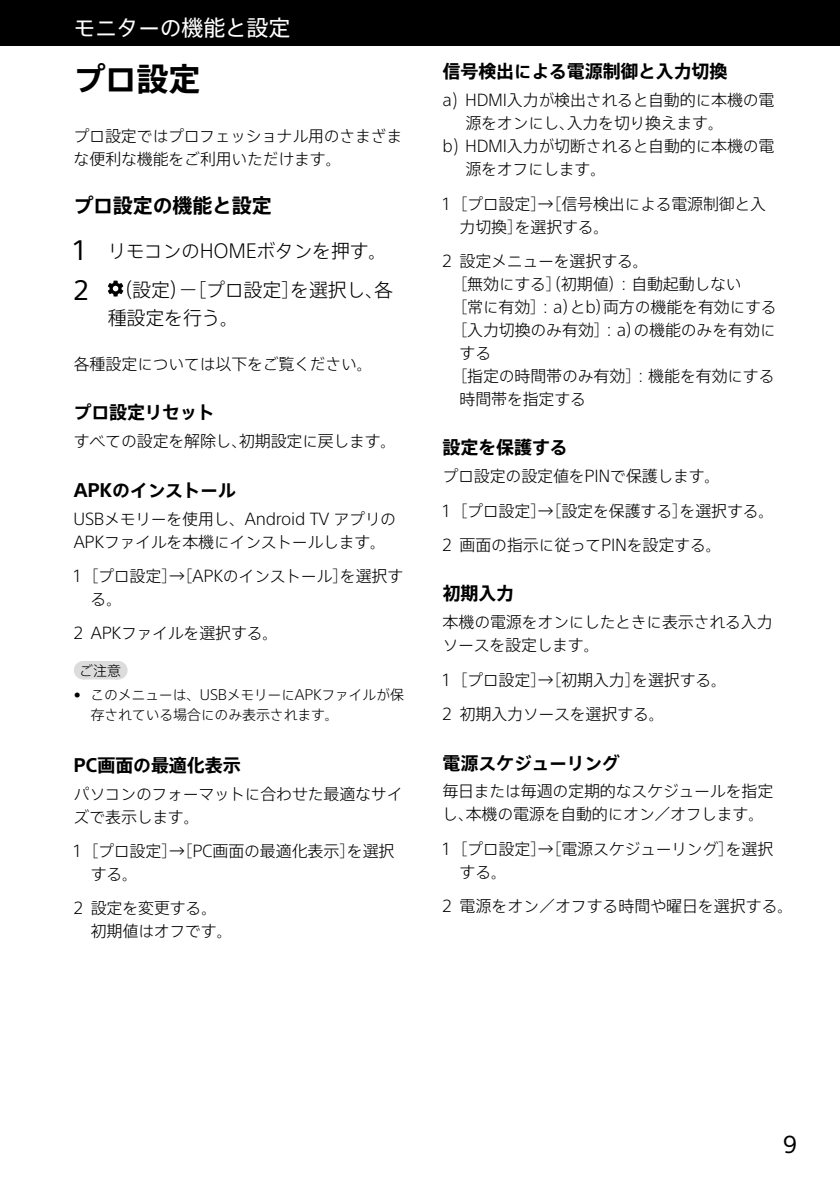
<style>
.page{position:relative;width:840px;height:1191px;background:#fff}
.page>*{position:absolute;margin:0;border:0;box-sizing:border-box;transform-origin:0 0}
.t1{font:700 32px "SST Jp Pro";color:#000}
.t2{font:24px "SST";color:#000}
.t3{font:22px "SST Jp Pro";letter-spacing:-.02em;color:#fff}
.t4{font:700 20px "SST Jp Pro";letter-spacing:-.01em;color:#000}
.t5{font:300 19px/39.4px "SST Jp Pro";letter-spacing:-.015em;color:#000}
.t6{font:700 18px "SST Jp Pro";letter-spacing:-.01em;color:#000}
.t7{font:300 16px/23px "SST Jp Pro";letter-spacing:-.015em;color:#000}
.t8{font:300 14px/20px "SST Jp Pro";letter-spacing:-.02em;color:#000}
.s1{font-weight:400;font-size:25.6px}
</style>
<div class="page">
<div style="left:0;top:0;width:839px;height:45px;background:#000"></div>
<div style="left:83px;top:661px;width:34px;height:18px;background:#dcdcdc"></div>
<svg style="left:117px;top:661px;width:1px;height:18px"></svg>
<svg style="left:108px;top:281px;width:15px;height:15px"></svg>
<h3 class="t3" style="left:73px;top:12px;width:218px">モニターの機能と設定</h3>
<h1 class="t1" style="left:73px;top:53px;width:128px">プロ設定</h1>
<p class="t7" style="left:73px;top:123px;width:330px">プロ設定ではプロフェッショナル用のさまざまな便利な機能をご利用いただけます。</p>
<p class="t4" style="left:73px;top:190px;width:199px">プロ設定の機能と設定</p>
<p class="t5" style="left:74px;top:229px;width:321px"><span class="s1">1</span> リモコンのHOMEボタンを押す。<br><span class="s1">2</span> （設定）－［プロ設定］を選択し、各</p>
<p class="t5" style="left:108px;top:297px;width:133px">種設定を行う。</p>
<p class="t7" style="left:74px;top:351px;width:300px">各種設定については以下をご覧ください。</p>
<p class="t6" style="left:73px;top:398px;width:143px">プロ設定リセット</p>
<p class="t7" style="left:74px;top:429px;width:324px">すべての設定を解除し、初期設定に戻します。</p>
<p class="t6" style="left:74px;top:476px;width:163px">APKのインストール</p>
<p class="t7" style="left:74px;top:506px;width:324px">USBメモリーを使用し、Android TV アプリの<br>APKファイルを本機にインストールします。</p>
<p class="t7" style="left:91px;top:563px;width:314px;text-indent:-17px">1 ［プロ設定］→［APKのインストール］を選択する。</p>
<p class="t7" style="left:74px;top:621px;width:206px">2 APKファイルを選択する。</p>
<p class="t8" style="left:79px;top:659px;width:43px">ご注意</p>
<p class="t8" style="left:91px;top:683px;width:314px;text-indent:-17px">• このメニューは、USBメモリーにAPKファイルが保存されている場合にのみ表示されます。</p>
<p class="t6" style="left:74px;top:750px;width:168px">PC画面の最適化表示</p>
<p class="t7" style="left:74px;top:781px;width:330px">パソコンのフォーマットに合わせた最適なサイズで表示します。</p>
<p class="t7" style="left:91px;top:838px;width:305px;text-indent:-17px">1［プロ設定］→［PC画面の最適化表示］を選択する。</p>
<p class="t7" style="left:91px;top:895px;width:143px;text-indent:-17px">2 設定を変更する。初期値はオフです。</p>
<p class="t6" style="left:442px;top:57px;width:286px">信号検出による電源制御と入力切換</p>
<p class="t7" style="left:442px;top:88px;width:333px">a) HDMI入力が検出されると自動的に本機の電</p>
<p class="t7" style="left:465px;top:111px;width:260px">源をオンにし、入力を切り換えます。</p>
<p class="t7" style="left:442px;top:134px;width:333px">b) HDMI入力が切断されると自動的に本機の電</p>
<p class="t7" style="left:465px;top:157px;width:142px">源をオフにします。</p>
<p class="t7" style="left:459px;top:191px;width:308px;text-indent:-17px">1 ［プロ設定］→［信号検出による電源制御と入力切換］を選択する。</p>
<p class="t7" style="left:442px;top:248px;width:207px">2 設定メニューを選択する。</p>
<p class="t7" style="left:451px;top:271px;width:292px">［無効にする］（初期値）：自動起動しない</p>
<p class="t7" style="left:451px;top:294px;width:327px">［常に有効］：a）とb）両方の機能を有効にする</p>
<p class="t7" style="left:451px;top:317px;width:325px">［入力切換のみ有効］：a）の機能のみを有効に</p>
<p class="t7" style="left:459px;top:340px;width:33px">する</p>
<p class="t7" style="left:451px;top:363px;width:325px">［指定の時間帯のみ有効］：機能を有効にする</p>
<p class="t7" style="left:459px;top:386px;width:128px">時間帯を指定する</p>
<p class="t6" style="left:442px;top:433px;width:127px">設定を保護する</p>
<p class="t7" style="left:442px;top:458px;width:333px;line-height:34.4px">プロ設定の設定値をPINで保護します。<br>1 ［プロ設定］→［設定を保護する］を選択する。<br>2 画面の指示に従ってPINを設定する。</p>
<p class="t6" style="left:442px;top:579px;width:73px">初期入力</p>
<p class="t7" style="left:442px;top:610px;width:331px">本機の電源をオンにしたときに表示される入力ソースを設定します。</p>
<p class="t7" style="left:442px;top:661px;width:286px;line-height:34.4px">1 ［プロ設定］→［初期入力］を選択する。<br>2 初期入力ソースを選択する。</p>
<p class="t6" style="left:442px;top:748px;width:179px">電源スケジューリング</p>
<p class="t7" style="left:442px;top:779px;width:332px">毎日または毎週の定期的なスケジュールを指定し、本機の電源を自動的にオン／オフします。</p>
<p class="t7" style="left:459px;top:836px;width:315px;text-indent:-17px">1 ［プロ設定］→［電源スケジューリング］を選択する。</p>
<p class="t7" style="left:442px;top:893px;width:352px">2 電源をオン／オフする時間や曜日を選択する。</p>
<h2 class="t2" style="left:782px;top:1130px;width:15px">9</h2>
</div>
